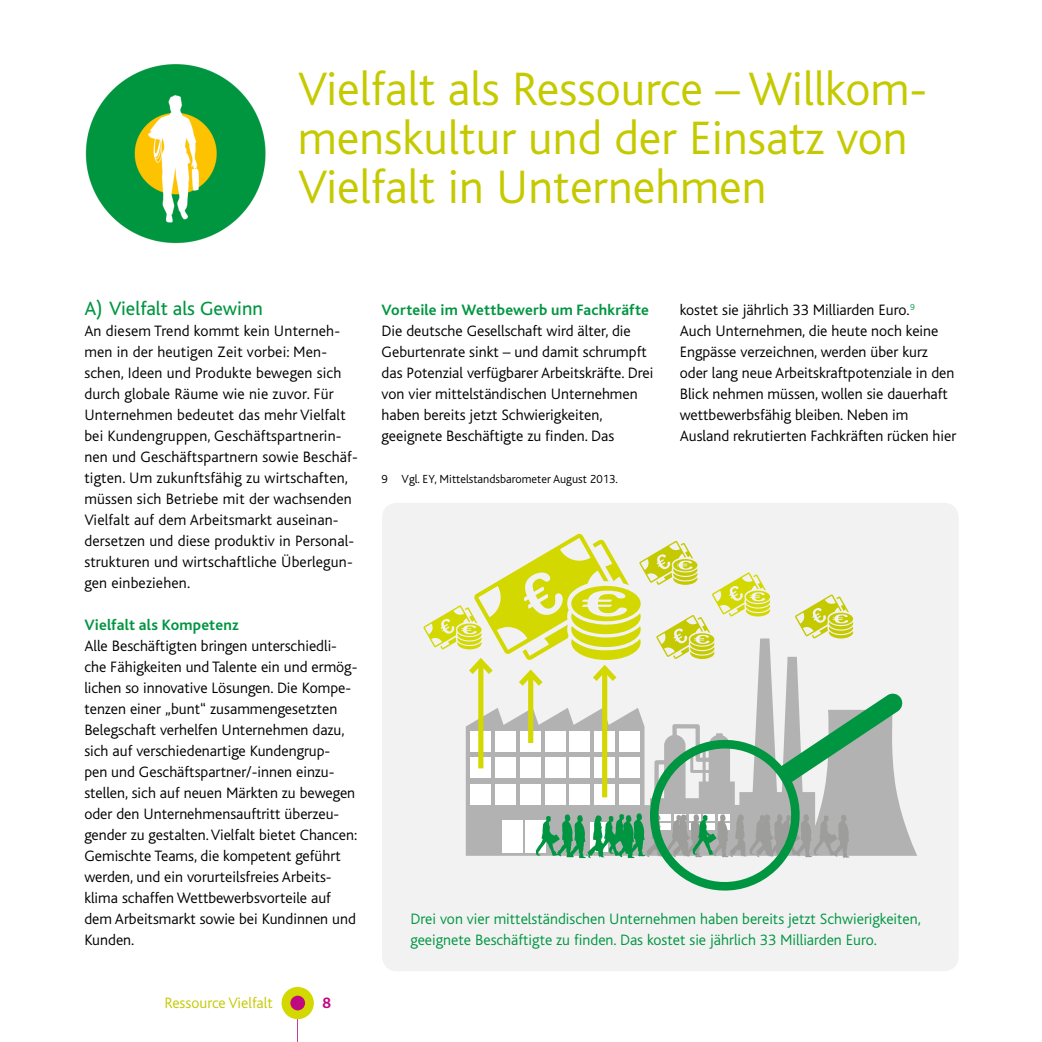
<style>
.page{position:relative;width:1042px;height:1042px;background:#fff}
.page>*{position:absolute;margin:0;border:0;box-sizing:border-box;transform-origin:0 0}
.t1{font:300 49px/49px "Bliss";color:#c5ca00}
.t2{font:20.12px "Bliss";color:#009641}
.t3{font:300 15.75px/21px "Bliss";color:#000}
.t4{font:300 15.75px "Bliss";color:#009641}
.t5{font:700 15.75px "Bliss";letter-spacing:.01em;color:#009641}
.t6{font:300 15.75px "Bliss";color:#c5ca00}
.t7{font:700 15.75px "Bliss";color:#c00880}
.t8{font:300 12.25px "Bliss";color:#000}
</style>
<div class="page">
<hr style="left:297px;top:995px;width:1px;height:47px;background:#c00880">
<div style="left:282px;top:987px;width:32px;height:32px;background:#d3d800;border-radius:50%"></div>
<div style="left:290px;top:995px;width:15px;height:15px;background:#c00880;border-radius:50%"></div>
<img style="left:85px;top:64px;width:181px;height:180px">
<div style="left:382px;top:503px;width:576px;height:468px;background:#f2f2f2;border-radius:15px"></div>
<svg style="left:466px;top:653px;width:451px;height:203px"></svg>
<div style="left:502px;top:820px;width:20px;height:32px;background:#fff"></div>
<div style="left:525px;top:820px;width:21px;height:32px;background:#fff"></div>
<div style="left:471px;top:731px;width:20px;height:20px;background:#fff"></div>
<div style="left:495px;top:731px;width:21px;height:20px;background:#fff"></div>
<div style="left:520px;top:731px;width:20px;height:20px;background:#fff"></div>
<div style="left:545px;top:731px;width:20px;height:20px;background:#fff"></div>
<div style="left:570px;top:731px;width:20px;height:20px;background:#fff"></div>
<div style="left:594px;top:731px;width:21px;height:20px;background:#fff"></div>
<div style="left:619px;top:731px;width:20px;height:20px;background:#fff"></div>
<div style="left:471px;top:758px;width:20px;height:20px;background:#fff"></div>
<div style="left:495px;top:758px;width:21px;height:20px;background:#fff"></div>
<div style="left:520px;top:758px;width:20px;height:20px;background:#fff"></div>
<div style="left:545px;top:758px;width:20px;height:20px;background:#fff"></div>
<div style="left:570px;top:758px;width:20px;height:20px;background:#fff"></div>
<div style="left:594px;top:758px;width:21px;height:20px;background:#fff"></div>
<div style="left:619px;top:758px;width:20px;height:20px;background:#fff"></div>
<div style="left:471px;top:784px;width:20px;height:21px;background:#fff"></div>
<div style="left:495px;top:784px;width:21px;height:21px;background:#fff"></div>
<div style="left:520px;top:784px;width:20px;height:21px;background:#fff"></div>
<div style="left:545px;top:784px;width:20px;height:21px;background:#fff"></div>
<div style="left:570px;top:784px;width:20px;height:21px;background:#fff"></div>
<div style="left:594px;top:784px;width:21px;height:21px;background:#fff"></div>
<div style="left:619px;top:784px;width:20px;height:21px;background:#fff"></div>
<div style="left:478px;top:661px;width:5px;height:107px;background:#d3d800"></div>
<div style="left:528px;top:673px;width:5px;height:70px;background:#d3d800"></div>
<div style="left:602px;top:668px;width:5px;height:129px;background:#d3d800"></div>
<svg style="left:639px;top:692px;width:264px;height:199px"></svg>
<svg style="left:795px;top:594px;width:58px;height:45px"></svg>
<svg style="left:423px;top:534px;width:347px;height:157px"></svg>
<svg style="left:536px;top:813px;width:313px;height:45px;background:#85ac96"></svg>
<h1 class="t1" style="left:298px;top:65px;width:631px">Vielfalt als Ressource – Willkom&shy;menskultur und der Einsatz von<br>Vielfalt in Unternehmen</h1>
<h2 class="t2" style="left:84px;top:298px;width:180px">A) Vielfalt als Gewinn</h2>
<p class="t3" style="left:84px;top:321px;width:275px">An diesem Trend kommt kein Unterneh&shy;men in der heutigen Zeit vorbei: Men&shy;schen, Ideen und Produkte bewegen sich durch globale Räume wie nie zuvor. Für Unternehmen bedeutet das mehr Vielfalt bei Kundengruppen, Geschäftspartnerin&shy;nen und Geschäftspartnern sowie Beschäf&shy;tigten. Um zukunftsfähig zu wirtschaften, müssen sich Betriebe mit der wachsenden Vielfalt auf dem Arbeitsmarkt auseinan&shy;dersetzen und diese produktiv in Personal&shy;strukturen und wirtschaftliche Überlegun&shy;gen einbeziehen.</p>
<p class="t5" style="left:84px;top:617px;width:156px">Vielfalt als Kompetenz</p>
<p class="t3" style="left:84px;top:636px;width:275px">Alle Beschäftigten bringen unterschiedli&shy;che Fähigkeiten und Talente ein und ermög&shy;lichen so innovative Lösungen. Die Kompe&shy;tenzen einer „bunt“ zusammengesetzten Belegschaft verhelfen Unternehmen dazu, sich auf verschiedenartige Kundengrup-<br>pen und Geschäftspartner/-innen einzu&shy;stellen, sich auf neuen Märkten zu bewegen oder den Unternehmensauftritt überzeu&shy;gender zu gestalten. Vielfalt bietet Chancen:<br>Gemischte Teams, die kompetent geführt werden, und ein vorurteilsfreies Arbeits&shy;klima schaffen Wettbewerbsvorteile auf dem Arbeitsmarkt sowie bei Kundinnen und Kunden.</p>
<p class="t6" style="left:164px;top:995px;width:110px">Ressource Vielfalt</p>
<p class="t7" style="left:322px;top:995px;width:10px">8</p>
<p class="t5" style="left:382px;top:302px;width:269px">Vorteile im Wettbewerb um Fachkräfte</p>
<p class="t3" style="left:382px;top:320px;width:273px">Die deutsche Gesellschaft wird älter, die Geburtenrate sinkt – und damit schrumpft das Potenzial verfügbarer Arbeitskräfte. Drei von vier mittelständischen Unternehmen haben bereits jetzt Schwierigkeiten, geeignete Beschäftigte zu finden. Das</p>
<p class="t8" style="left:382px;top:473px;width:238px">9 Vgl. EY, Mittelstandsbarometer August 2013.</p>
<p class="t3" style="left:680px;top:300px;width:278px">kostet sie jährlich 33 Milliarden Euro.<sup>9<br></sup>Auch Unternehmen, die heute noch keine Engpässe verzeichnen, werden über kurz oder lang neue Arbeitskraftpotenziale in den Blick nehmen müssen, wollen sie dauerhaft wettbewerbsfähig bleiben. Neben im Ausland rekrutierten Fachkräften rücken hier</p>
<p class="t4" style="left:410px;top:911px;width:512px">Drei von vier mittelständischen Unternehmen haben bereits jetzt Schwierigkeiten,</p>
<p class="t4" style="left:410px;top:932px;width:468px">geeignete Beschäftigte zu finden. Das kostet sie jährlich 33 Milliarden Euro.</p>
</div>
